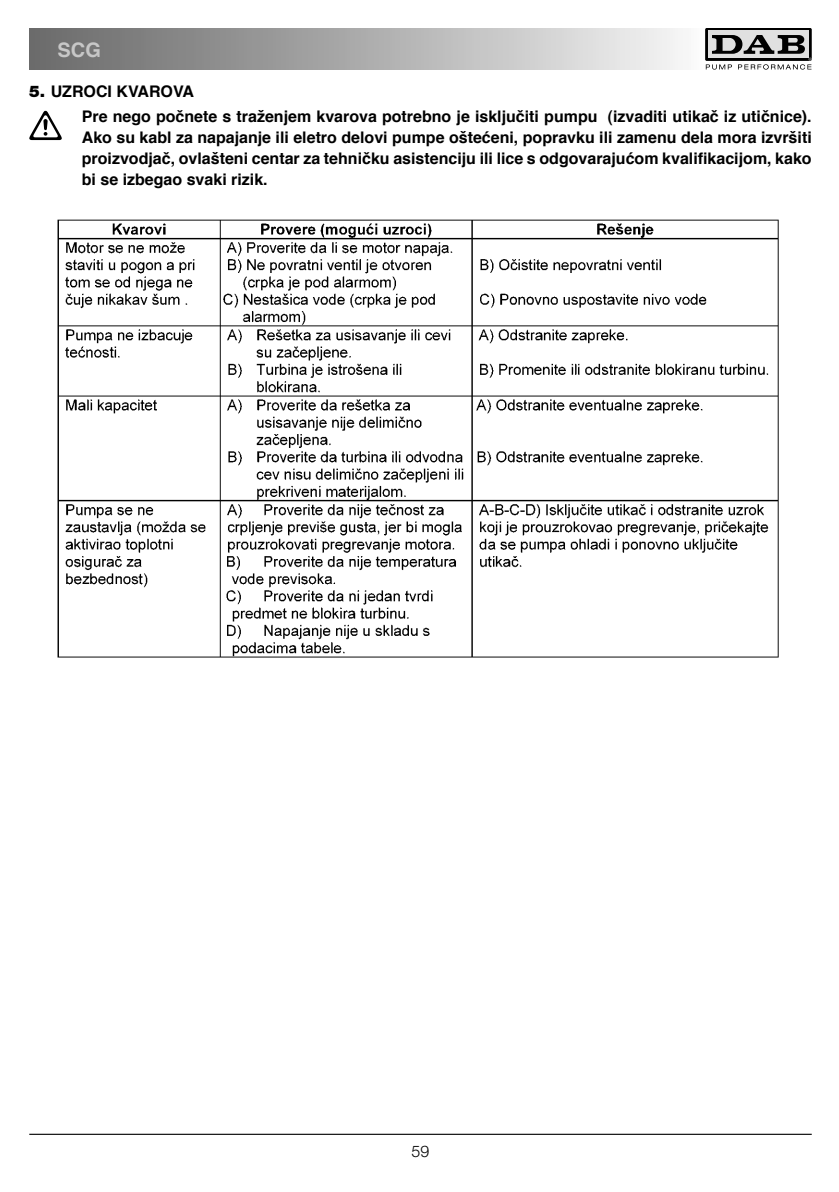
<style>
.page{position:relative;width:839px;height:1192px;background:#fff}
.page>*{position:absolute;margin:0;border:0;box-sizing:border-box;transform-origin:0 0}
.t1{font:700 20px "Helvetica";color:#c7c7c7}
.t2{font:700 16px/21px "Helvetica";color:#000}
.t3{font:300 16px "Helvetica Neue LT";color:#000}
.s1{font-family:"Helvetica Neue LT";font-weight:900}
</style>
<div class="page">
<svg style="left:705px;top:28px;width:107px;height:33px"></svg>
<div style="left:708px;top:31px;width:101px;height:27px;background:#e0e0e0"></div>
<svg style="left:706px;top:35px;width:106px;height:35px"></svg>
<hr style="left:29px;top:1133px;width:783px;height:1px;background:#000">
<div style="left:29px;top:28px;width:675px;height:41px;background:linear-gradient(to right,#676767,#f7f7f7)"></div>
<svg style="left:29px;top:111px;width:33px;height:29px"></svg>
<img style="left:57px;top:219px;width:722px;height:439px">
<p class="t1" style="left:58px;top:42px;width:45px">SCG</p>
<p class="t2" style="left:82px;top:80px;width:731px;line-height:25px;text-indent:-53px"><span class="s1">5.</span> UZROCI KVAROVA<br>Pre nego počnete s traženjem kvarova potrebno je isključiti pumpu (izvaditi utikač iz utičnice).</p>
<p class="t2" style="left:82px;top:128px;width:731px;text-align:justify">Ako su kabl za napajanje ili eletro delovi pumpe oštećeni, popravku ili zamenu dela mora izvršiti proizvodjač, ovlašteni centar za tehničku asistenciju ili lice s odgovarajućom kvalifikacijom, kako bi se izbegao svaki rizik.</p>
<p class="t3" style="left:412px;top:1145px;width:19px">59</p>
</div>
